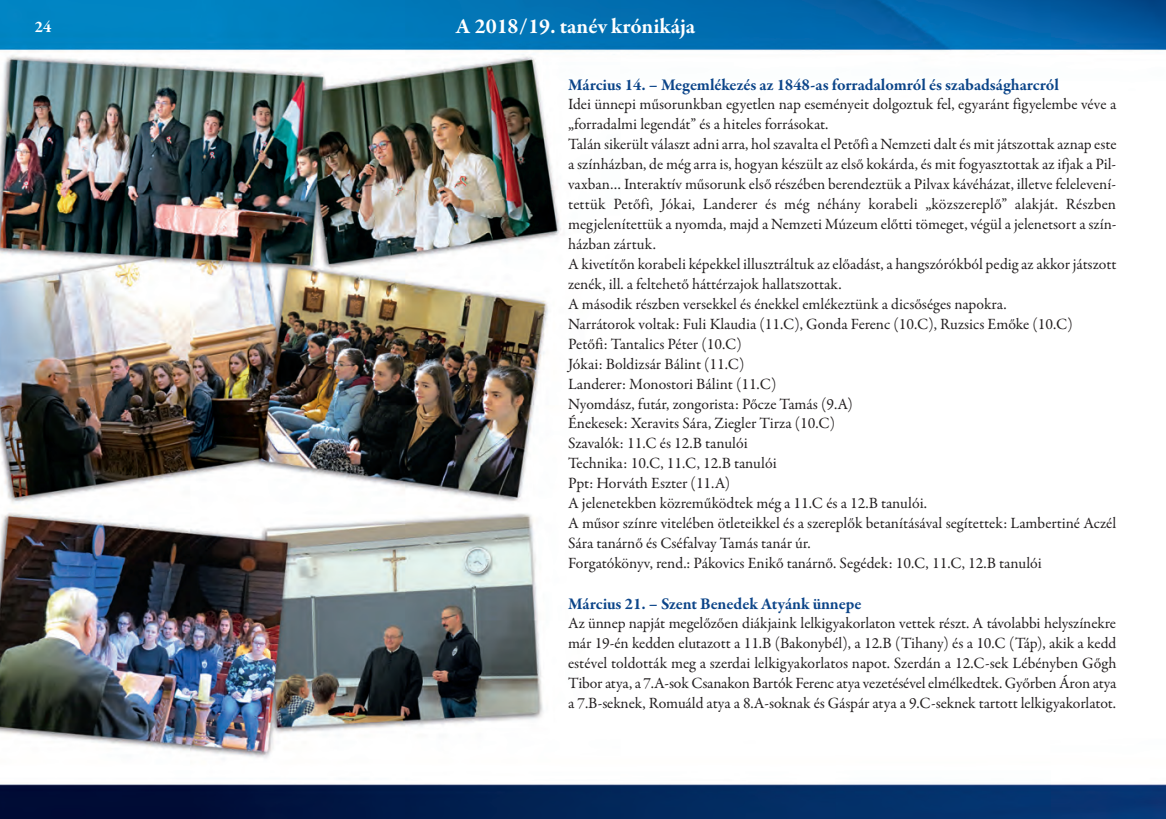
<style>
.page{position:relative;width:1166px;height:819px;background:#fff}
.page>*{position:absolute;margin:0;border:0;box-sizing:border-box;transform-origin:0 0}
.t1{font:700 21.88px "Garamond Premr Pro";color:#fff}
.t2{font:700 16.62px "Garamond Premr Pro";color:#0c4589}
.t3{font:700 16.62px "Garamond Premr Pro";color:#fff}
.t4{font:15.75px/19.9px "Garamond Premr Pro";color:#231f20}
</style>
<div class="page">
<img style="left:0;top:0;width:1166px;height:819px">
<p class="t3" style="left:35px;top:20px;width:18px">24</p>
<h1 class="t1" style="left:456px;top:17px;width:241px">A 2018/19. tanév krónikája</h1>
<p class="t2" style="left:568px;top:78px;width:492px">Március 14. – Megemlékezés az 1848-as forradalomról és szabadságharcról</p>
<p class="t4" style="left:568px;top:96px;width:550px">Idei ünnepi műsorunkban egyetlen nap eseményeit dolgoztuk fel, egyaránt figyelembe véve a „forradalmi legendát” és a hiteles forrásokat.<br>Talán sikerült választ adni arra, hol szavalta el Petőfi a Nemzeti dalt és mit játszottak aznap este a színházban, de még arra is, hogyan készült az első kokárda, és mit fogyasztottak az ifjak a Pil&shy;vaxban… Interaktív műsorunk első részében berendeztük a Pilvax kávéházat, illetve felelevení&shy;tettük Petőfi, Jókai, Landerer és még néhány korabeli „közszereplő” alakját. Részben megjelenítettük a nyomda, majd a Nemzeti Múzeum előtti tömeget, végül a jelenetsort a szín&shy;házban zártuk.<br>A kivetítőn korabeli képekkel illusztráltuk az előadást, a hangszórókból pedig az akkor játszott zenék, ill. a feltehető háttérzajok hallatszottak.<br>A második részben versekkel és énekkel emlékeztünk a dicsőséges napokra.<br>Narrátorok voltak: Fuli Klaudia (11.C), Gonda Ferenc (10.C), Ruzsics Emőke (10.C)<br>Petőfi: Tantalics Péter (10.C)<br>Jókai: Boldizsár Bálint (11.C)<br>Landerer: Monostori Bálint (11.C)<br>Nyomdász, futár, zongorista: Pőcze Tamás (9.A)<br>Énekesek: Xeravits Sára, Ziegler Tirza (10.C)<br>Szavalók: 11.C és 12.B tanulói<br>Technika: 10.C, 11.C, 12.B tanulói<br>Ppt: Horváth Eszter (11.A)<br>A jelenetekben közreműködtek még a 11.C és a 12.B tanulói.<br>A műsor színre vitelében ötleteikkel és a szereplők betanításával segítettek: Lambertiné Aczél Sára tanárnő és Cséfalvay Tamás tanár úr.<br>Forgatókönyv, rend.: Pákovics Enikő tanárnő. Segédek: 10.C, 11.C, 12.B tanulói</p>
<p class="t2" style="left:568px;top:597px;width:295px">Március 21. – Szent Benedek Atyánk ünnepe</p>
<p class="t4" style="left:568px;top:614px;width:550px;text-align:justify">Az ünnep napját megelőzően diákjaink lelkigyakorlaton vettek részt. A távolabbi helyszínekre már 19-én kedden elutazott a 11.B (Bakonybél), a 12.B (Tihany) és a 10.C (Táp), akik a kedd estével toldották meg a szerdai lelkigyakorlatos napot. Szerdán a 12.C-sek Lébényben Gőgh Tibor atya, a 7.A-sok Csanakon Bartók Ferenc atya vezetésével elmélkedtek. Győrben Áron atya a 7.B-seknek, Romuáld atya a 8.A-soknak és Gáspár atya a 9.C-seknek tartott lelkigyakorlatot.</p>
</div>
